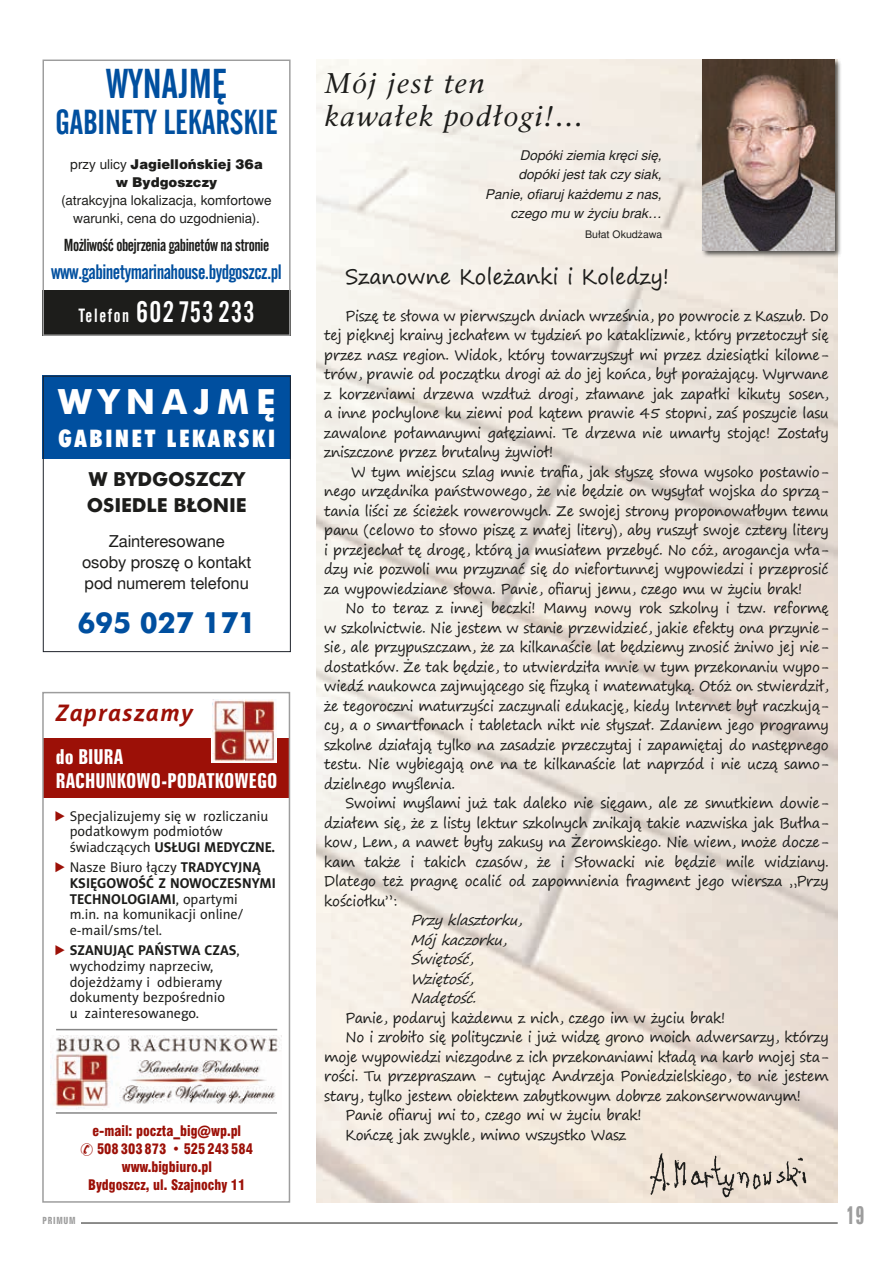
<style>
.page{position:relative;width:893px;height:1263px;background:#fff}
.page>*{position:absolute;margin:0;border:0;box-sizing:border-box;transform-origin:0 0}
.t1{font:36px "Alternate Gothic 2 PL";color:#004f9f}
.t2{font:700 34.65px "Futura EU";letter-spacing:.195em;color:#fff}
.t3{font:30px "Alternate Gothic 2 PL";color:#004f9f}
.t4{font:700 28.95px "Futura EU";letter-spacing:-.005em;color:#004f9f}
.t5{font:italic 28.5px/33px "Classic EFN";letter-spacing:.05em;color:#1d1d1b}
.t6{font:25.5px "Alternate Gothic 2 PL";letter-spacing:.05em;color:#fff}
.t7{font:24.15px "Futura X Blk Cn EU";letter-spacing:.115em;color:#fff}
.t8{font:italic 700 24px "Naomi Sans EFN";letter-spacing:.06em;color:#9c1007}
.t9{font:23.1px "Zurich Bd X Cn PL";color:#9d9d9d;scale:.82 1}
.t10{font:21px "Segoe Print";color:#1d1d1b}
.t11{font:700 19.2px/26px "Futura EU";letter-spacing:-.005em;color:#1d1d1b}
.t12{font:18.75px/24px "Zurich Bd X Cn PL";letter-spacing:.005em;color:#fff}
.t13{font:18px "Alternate Gothic 2 PL";letter-spacing:-.03em;color:#004f9f}
.t14{font:16.5px/21px "Switzer EFN";letter-spacing:-.005em;color:#1d1d1b;text-align:center}
.t15{font:15px "Alternate Gothic 2 PL";letter-spacing:-.03em;color:#1d1d1b}
.t16{font:14.25px/19.5px "Segoe Print";letter-spacing:-.025em;color:#1d1d1b;text-align:justify}
.t17{font:14.25px/15.8px "Naomi Sans EFN";color:#1d1d1b}
.t18{font:14.25px "Swis 721 Blk Cn EU Normal";color:#9c1007;scale:.95 1}
.t19{font:italic 14.25px/19.5px "Segoe Print";color:#1d1d1b}
.t20{font:italic 13.5px/19.5px "Switzer EFN";color:#1d1d1b;text-align:right}
.t21{font:13.5px/18px "Switzer EFN";color:#1d1d1b;text-align:center}
.t22{font:13.5px/18px "Switzer EFN Black";color:#1d1d1b;text-align:center}
.t23{font:10.5px "Switzer EFN";color:#1d1d1b}
.t24{font:9px "Zurich Bd X Cn PL";letter-spacing:.08em;color:#9d9d9d}
.s1{font-family:"Switzer EFN"}
.s2{font-size:16.5px}
.s3{font-family:"Arial";color:#9c1007}
.s4{font-weight:700}
</style>
<div class="page">
<hr style="left:43px;top:1223px;width:795px;height:1px;background:#1d1d1b">
<div style="left:43px;top:1216px;width:38px;height:9px;background:#fff"></div>
<div style="left:701px;top:58px;width:141px;height:201px;background:#1d1d1b;opacity:.75"></div>
<img style="left:703px;top:60px;width:131px;height:191px">
<img style="left:639px;top:1149px;width:177px;height:53px">
<div style="left:43px;top:290px;width:248px;height:46px;background:#1d1d1b"></div>
<div style="left:43px;top:60px;width:248px;height:276px;border:1px solid #9d9d9d"></div>
<div style="left:43px;top:376px;width:248px;height:83px;background:#004f9f"></div>
<div style="left:43px;top:376px;width:248px;height:276px;border:1px solid #1d2129"></div>
<div style="left:44px;top:738px;width:246px;height:60px;background:#9c1007"></div>
<img style="left:50px;top:1036px;width:229px;height:73px">
<hr style="left:56px;top:1029px;width:221px;height:1px;background:#878787">
<div style="left:211px;top:699px;width:66px;height:64px;background:#fff"></div>
<img style="left:213px;top:699px;width:63px;height:63px">
<hr style="left:56px;top:1112px;width:221px;height:2px;background:#878787">
<div style="left:42px;top:692px;width:248px;height:511px;border:2px solid #9d9d9d"></div>
<h1 class="t1" style="left:106px;top:61px;width:123px">WYNAJMĘ</h1>
<h3 class="t3" style="left:55px;top:103px;width:224px">GABINETY LEKARSKIE</h3>
<p class="t22" style="left:70px;top:156px;width:194px"><span class="s1">przy ulicy</span> Jagiellońskiej 36a w Bydgoszczy</p>
<p class="t21" style="left:62px;top:192px;width:212px">(atrakcyjna lokalizacja, komfortowe warunki, cena do uzgodnienia).</p>
<p class="t15" style="left:64px;top:235px;width:207px">Możliwość obejrzenia gabinetów na stronie</p>
<p class="t13" style="left:51px;top:260px;width:232px">www.gabinetymarinahouse.bydgoszcz.pl</p>
<h3 class="t6" style="left:79px;top:295px;width:177px"><span class="s2">Telefon</span> 602 753 233</h3>
<h2 class="t2" style="left:58px;top:380px;width:219px">WYNAJMĘ</h2>
<h3 class="t7" style="left:58px;top:423px;width:218px">GABINET LEKARSKI</h3>
<h3 class="t11" style="left:87px;top:467px;width:161px">W BYDGOSZCZY<br>OSIEDLE BŁONIE</h3>
<p class="t14" style="left:82px;top:531px;width:171px">Zainteresowane<br>osoby proszę o kontakt pod numerem telefonu</p>
<h3 class="t4" style="left:77px;top:604px;width:180px">695 027 171</h3>
<h3 class="t8" style="left:56px;top:699px;width:139px">Zapraszamy</h3>
<h3 class="t12" style="left:56px;top:745px;width:223px">DO BIURA<br>RACHUNKOWO-PODATKOWEGO</h3>
<p class="t17" style="left:70px;top:808px;width:207px;text-indent:-16px"><span class="s3">►</span> Specjalizujemy się w rozliczaniu podatkowym podmiotów świadczących <span class="s4">USŁUGI MEDYCZNE.</span></p>
<p class="t17" style="left:70px;top:859px;width:208px;text-indent:-16px"><span class="s3">►</span> Nasze Biuro łączy <span class="s4">TRADYCYJNĄ<br>KSIĘGOWOŚĆ Z NOWOCZESNYMI<br>TECHNOLOGIAMI</span>, opartymi<br>m.in. na komunikacji online/ e-mail/sms/tel.</p>
<p class="t17" style="left:70px;top:942px;width:172px;text-indent:-16px"><span class="s3">►</span> <span class="s4">SZANUJĄC PAŃSTWA CZAS</span>, wychodzimy naprzeciw, dojeżdżamy i odbieramy dokumenty bezpośrednio<br>u zainteresowanego.</p>
<p class="t18" style="left:92px;top:1122px;width:158px">e-mail: poczta_big@wp.pl</p>
<p class="t18" style="left:97px;top:1140px;width:166px">508 303 873 • 525 243 584</p>
<p class="t18" style="left:122px;top:1158px;width:96px">www.bigbiuro.pl</p>
<p class="t18" style="left:88px;top:1176px;width:167px">Bydgoszcz, ul. Szajnochy 11</p>
<h3 class="t5" style="left:325px;top:67px;width:260px">Mój jest ten kawałek podłogi!…</h3>
<p class="t20" style="left:486px;top:146px;width:178px">Dopóki ziemia kręci się, dopóki jest tak czy siak,<br>Panie, ofiaruj każdemu z nas, czego mu w życiu brak…</p>
<p class="t23" style="left:585px;top:228px;width:79px">Bułat Okudżawa</p>
<h3 class="t10" style="left:346px;top:258px;width:330px">Szanowne Koleżanki i Koledzy!</h3>
<p class="t16" style="left:325px;top:306px;width:509px;text-indent:21px">Piszę te słowa w pierwszych dniach września, po powrocie z Kaszub. Do tej pięknej krainy jechałem w tydzień po kataklizmie, który przetoczył się przez nasz region. Widok, który towarzyszył mi przez dziesiątki kilome&shy;trów, prawie od początku drogi aż do jej końca, był porażający. Wyrwane z korzeniami drzewa wzdłuż drogi, złamane jak zapałki kikuty sosen, a inne pochylone ku ziemi pod kątem prawie 45 stopni, zaś poszycie lasu zawalone połamanymi gałęziami. Te drzewa nie umarły stojąc! Zostały zniszczone przez brutalny żywioł!</p>
<p class="t16" style="left:325px;top:462px;width:509px;text-indent:27px">W tym miejscu szlag mnie trafia, jak słyszę słowa wysoko postawio&shy;nego urzędnika państwowego, że nie będzie on wysyłał wojska do sprzą&shy;tania liści ze ścieżek rowerowych. Ze swojej strony proponowałbym temu panu (celowo to słowo piszę z małej litery), aby ruszył swoje cztery litery i przejechał tę drogę, którą ja musiałem przebyć. No cóż, arogancja wła&shy;dzy nie pozwoli mu przyznać się do niefortunnej wypowiedzi i przeprosić za wypowiedziane słowa. Panie, ofiaruj jemu, czego mu w życiu brak!</p>
<p class="t16" style="left:325px;top:598px;width:509px;text-indent:21px">No to teraz z innej beczki! Mamy nowy rok szkolny i tzw. reformę w szkolnictwie. Nie jestem w stanie przewidzieć, jakie efekty ona przynie&shy;sie, ale przypuszczam, że za kilkanaście lat będziemy znosić żniwo jej nie&shy;dostatków. Że tak będzie, to utwierdziła mnie w tym przekonaniu wypo&shy;wiedź naukowca zaj mującego się fizyką i matematyką. Otóż on stwierdził, że tegoroczni maturzyści zaczynali edukację, kiedy Internet był raczkują&shy;cy, a o smartfonach i tabletach nikt nie słyszał. Zdaniem jego programy szkolne działają tylko na zasadzie przeczytaj i zapamiętaj do następnego testu. Nie wybiegają one na te kilkanaście lat naprzód i nie uczą samo&shy;dzielnego myślenia.</p>
<p class="t16" style="left:325px;top:793px;width:509px;text-indent:21px">Swoimi myślami już tak daleko nie sięgam, ale ze smutkiem dowie&shy;działem się, że z listy lektur szkolnych znikają takie nazwiska jak Bułha&shy;kow, Lem, a nawet były zakusy na Żeromskiego. Nie wiem, może docze&shy;kam także i takich czasów, że i Słowacki nie będzie mile widziany.<br>Dlatego też pragnę ocalić od zapomnienia fragment jego wiersza „Przy kościołku”:</p>
<p class="t19" style="left:411px;top:910px;width:117px">Przyklasztorku,<br>Mój kaczorku,<br>Świętość,<br>Wziętość,<br>Nadętość.</p>
<p class="t16" style="left:346px;top:1008px;width:385px">Panie, podaruj każdemu z nich, czego im w życiu brak!</p>
<p class="t16" style="left:346px;top:1027px;width:488px">No i zrobiło się politycznie i już widzę grono moich adwersarzy, którzy</p>
<p class="t16" style="left:325px;top:1047px;width:509px">moje wypowiedzi niezgodne z ich przekonaniami kładą na karb mojej sta-</p>
<p class="t16" style="left:325px;top:1066px;width:509px">rości. Tu przepraszam - cytując Andrzeja Poniedzielskiego, to nie jestem</p>
<p class="t16" style="left:325px;top:1086px;width:482px">stary, tylko jestem obiektem zabytkowym dobrze zakonserwowanym!</p>
<p class="t16" style="left:346px;top:1105px;width:301px">Panie ofiaruj mi to, czego mi w życiu brak!</p>
<p class="t16" style="left:346px;top:1125px;width:285px">Kończę jak zwykle, mimo wszystko Wasz</p>
<p class="t24" style="left:43px;top:1214px;width:35px">PRIMUM</p>
<h3 class="t9" style="left:846px;top:1200px;width:24px">19</h3>
</div>
